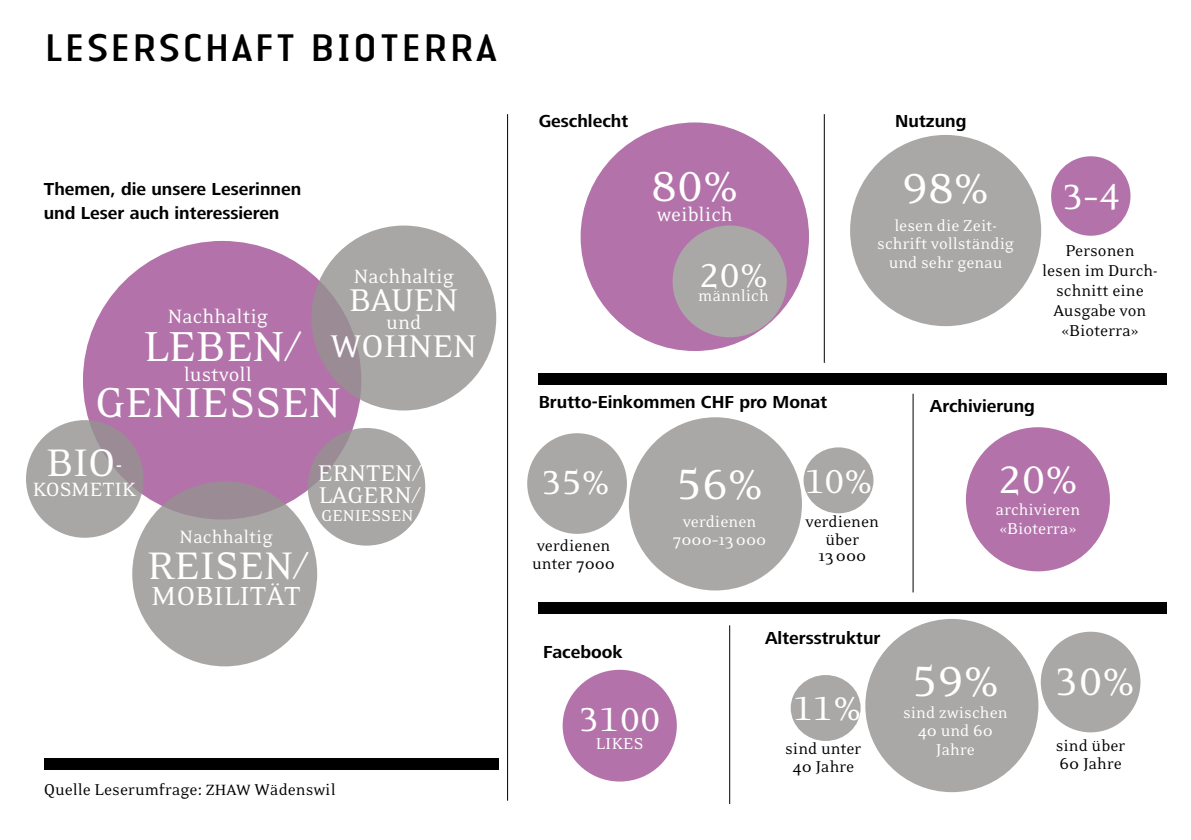
<style>
.page{position:relative;width:1191px;height:840px;background:#fff}
.page>*{position:absolute;margin:0;border:0;box-sizing:border-box;transform-origin:0 0}
.t1{font:48px "Eidetic Neo";color:#fff}
.t2{font:48px "Eidetic Neo Fractions";color:#fff}
.t3{font:44px "Eidetic Neo";color:#fff}
.t4{font:44px "Eidetic Neo Fractions";color:#fff}
.t5{font:40px "LT Authentic Sans";color:#000}
.t6{font:40px "Eidetic Neo Fractions";color:#fff}
.t7{font:38px "Eidetic Neo Fractions";color:#fff}
.t8{font:36px "Eidetic Neo";color:#fff}
.t9{font:30px "Eidetic Neo";color:#fff}
.t10{font:27px/27px "Eidetic Neo";color:#fff;text-align:center}
.t11{font:26px/22px "Eidetic Neo";color:#fff}
.t12{font:22px "Eidetic Neo";color:#fff}
.t13{font:20.4px "Eidetic Neo";letter-spacing:-.005em;color:#fff}
.t14{font:18px/20px "Eidetic Neo";color:#000;text-align:center}
.t15{font:700 18px/24px "Frutiger Next LT";color:#000}
.t16{font:18px/18.6px "Eidetic Neo";color:#fff;text-align:center}
.s1{font-size:26px}
.s2{font-size:17px}
.s3{font-family:"Eidetic Neo"}
</style>
<div class="page">
<div style="left:1040px;top:631px;width:100px;height:101px;background:#a9a8a6;border-radius:50%"></div>
<div style="left:1051px;top:156px;width:79px;height:79px;background:#b373aa;border-radius:50%"></div>
<div style="left:527px;top:433px;width:100px;height:100px;background:#a9a8a6;border-radius:50%"></div>
<div style="left:790px;top:674px;width:70px;height:66px;background:#a9a8a6;border-radius:50%"></div>
<div style="left:803px;top:447px;width:70px;height:66px;background:#a9a8a6;border-radius:50%"></div>
<div style="left:83px;top:241px;width:278px;height:278px;background:#b373aa;border-radius:50%"></div>
<div style="left:850px;top:135px;width:191px;height:191px;background:#a9a8a6;border-radius:50%"></div>
<svg style="left:311px;top:225px;width:185px;height:185px;background:#a7a3a4"></svg>
<div style="left:966px;top:427px;width:144px;height:144px;background:#b373aa;border-radius:50%"></div>
<svg style="left:132px;top:481px;width:185px;height:185px;background:#a7a3a4"></svg>
<svg style="left:308px;top:428px;width:117px;height:117px;background:#a7a4a4"></svg>
<svg style="left:26px;top:420px;width:118px;height:117px;background:#a6a2a3"></svg>
<div style="left:580px;top:122px;width:229px;height:229px;background:#b373aa;border-radius:50%"></div>
<div style="left:629px;top:417px;width:173px;height:173px;background:#a9a8a6;border-radius:50%"></div>
<div style="left:865px;top:618px;width:173px;height:173px;background:#a9a8a6;border-radius:50%"></div>
<div style="left:672px;top:225px;width:114px;height:112px;background:#a9a8a6;border-radius:50%"></div>
<div style="left:562px;top:669px;width:115px;height:112px;background:#b373aa;border-radius:50%"></div>
<hr style="left:507px;top:114px;width:1px;height:686px;background:#000">
<hr style="left:824px;top:114px;width:1px;height:248px;background:#000">
<hr style="left:729px;top:625px;width:1px;height:178px;background:#000">
<hr style="left:912px;top:393px;width:1px;height:199px;background:#000">
<div style="left:538px;top:373px;width:629px;height:11px;background:#000"></div>
<div style="left:45px;top:757px;width:454px;height:12px;background:#000"></div>
<div style="left:538px;top:601px;width:629px;height:12px;background:#000"></div>
<h3 class="t5" style="left:44px;top:22px;width:456px">LESERSCHAFT BIOTERRA</h3>
<p class="t15" style="left:44px;top:177px;width:259px">Themen, die unsere Leserinnen und Leser auch interessieren</p>
<p class="t12" style="left:354px;top:265px;width:101px">Nachhaltig</p>
<h3 class="t8" style="left:349px;top:281px;width:111px">BAUEN</h3>
<p class="t12" style="left:386px;top:311px;width:37px">und</p>
<h3 class="t8" style="left:330px;top:328px;width:148px">WOHNEN</h3>
<p class="t12" style="left:168px;top:305px;width:102px">Nachhaltig</p>
<h1 class="t1" style="left:144px;top:322px;width:159px">LEBEN/</h1>
<p class="t12" style="left:184px;top:363px;width:70px">lustvoll</p>
<h1 class="t1" style="left:95px;top:378px;width:248px">GENIESSEN</h1>
<h2 class="t3" style="left:46px;top:440px;width:77px">BIO<span class="s1">-</span></h2>
<p class="t12" style="left:33px;top:478px;width:105px">KOSMETIK</p>
<p class="t13" style="left:180px;top:526px;width:94px">Nachhaltig</p>
<h2 class="t3" style="left:148px;top:543px;width:163px">REISEN/</h2>
<h3 class="t9" style="left:151px;top:580px;width:151px">MOBILITÄT</h3>
<h3 class="t11" style="left:318px;top:463px;width:105px">ERNTEN/<br>LAGERN/</h3>
<p class="t16" style="left:321px;top:507px;width:94px">GENIESSEN</p>
<p class="t14" style="left:44px;top:779px;width:293px">Quelle Leserumfrage: <span class="s2">ZHAW</span> Wädenswil</p>
<p class="t15" style="left:538px;top:109px;width:91px">Geschlecht</p>
<h1 class="t2" style="left:651px;top:162px;width:89px">80<span class="s3">%</span></h1>
<p class="t12" style="left:656px;top:203px;width:78px">weiblich</p>
<h3 class="t10" style="left:621px;top:172px;width:148px">Nachhaltiges<br>Leben/</h3>
<h3 class="t7" style="left:699px;top:256px;width:70px">20<span class="s3">%</span></h3>
<p class="t16" style="left:698px;top:287px;width:72px">männlich</p>
<p class="t15" style="left:895px;top:109px;width:73px">Nutzung</p>
<h1 class="t2" style="left:902px;top:164px;width:89px">98<span class="s3">%</span></h1>
<p class="t16" style="left:877px;top:216px;width:138px">lesen die Zeit&shy;schrift vollständig und sehr genau</p>
<h3 class="t6" style="left:1062px;top:176px;width:60px">3–4</h3>
<p class="t14" style="left:1042px;top:241px;width:117px">Personen<br>lesen im Durch&shy;schnitt eine<br>Ausgabe von «Bioterra»</p>
<p class="t15" style="left:538px;top:389px;width:290px">Brutto-Einkommen CHF pro Monat</p>
<p class="t15" style="left:930px;top:393px;width:107px">Archivierung</p>
<h3 class="t7" style="left:541px;top:463px;width:70px">35<span class="s3">%</span></h3>
<p class="t14" style="left:532px;top:537px;width:85px;line-height:18px;text-align:left">verdienen unter 7000</p>
<h1 class="t2" style="left:676px;top:460px;width:89px">56<span class="s3">%</span></h1>
<p class="t16" style="left:673px;top:512px;width:95px;line-height:18px">verdienen<br>7000–13000</p>
<h3 class="t7" style="left:804px;top:462px;width:69px">10<span class="s3">%</span></h3>
<p class="t14" style="left:805px;top:512px;width:75px;line-height:18px">verdienen über</p>
<p class="t14" style="left:818px;top:545px;width:49px">13000</p>
<p class="t15" style="left:543px;top:639px;width:81px">Facebook</p>
<h3 class="t7" style="left:578px;top:699px;width:84px">3100</h3>
<p class="t16" style="left:596px;top:734px;width:49px">LIKES</p>
<p class="t15" style="left:765px;top:626px;width:117px">Altersstruktur</p>
<h3 class="t7" style="left:793px;top:689px;width:70px">11<span class="s3">%</span></h3>
<p class="t14" style="left:785px;top:740px;width:78px;line-height:18px">sind unter<br>40 Jahre</p>
<h2 class="t4" style="left:998px;top:457px;width:81px">20<span class="s3">%</span></h2>
<p class="t16" style="left:995px;top:500px;width:86px;text-align:left">archivieren «Bioterra»</p>
<h1 class="t2" style="left:912px;top:657px;width:89px">59<span class="s3">%</span></h1>
<p class="t16" style="left:903px;top:703px;width:106px">sind zwischen<br>40 und 60<br>Jahre</p>
<h2 class="t4" style="left:1055px;top:658px;width:81px">30<span class="s3">%</span></h2>
<p class="t14" style="left:1055px;top:736px;width:71px;line-height:18px;text-align:left">sind über<br>60 Jahre</p>
</div>
